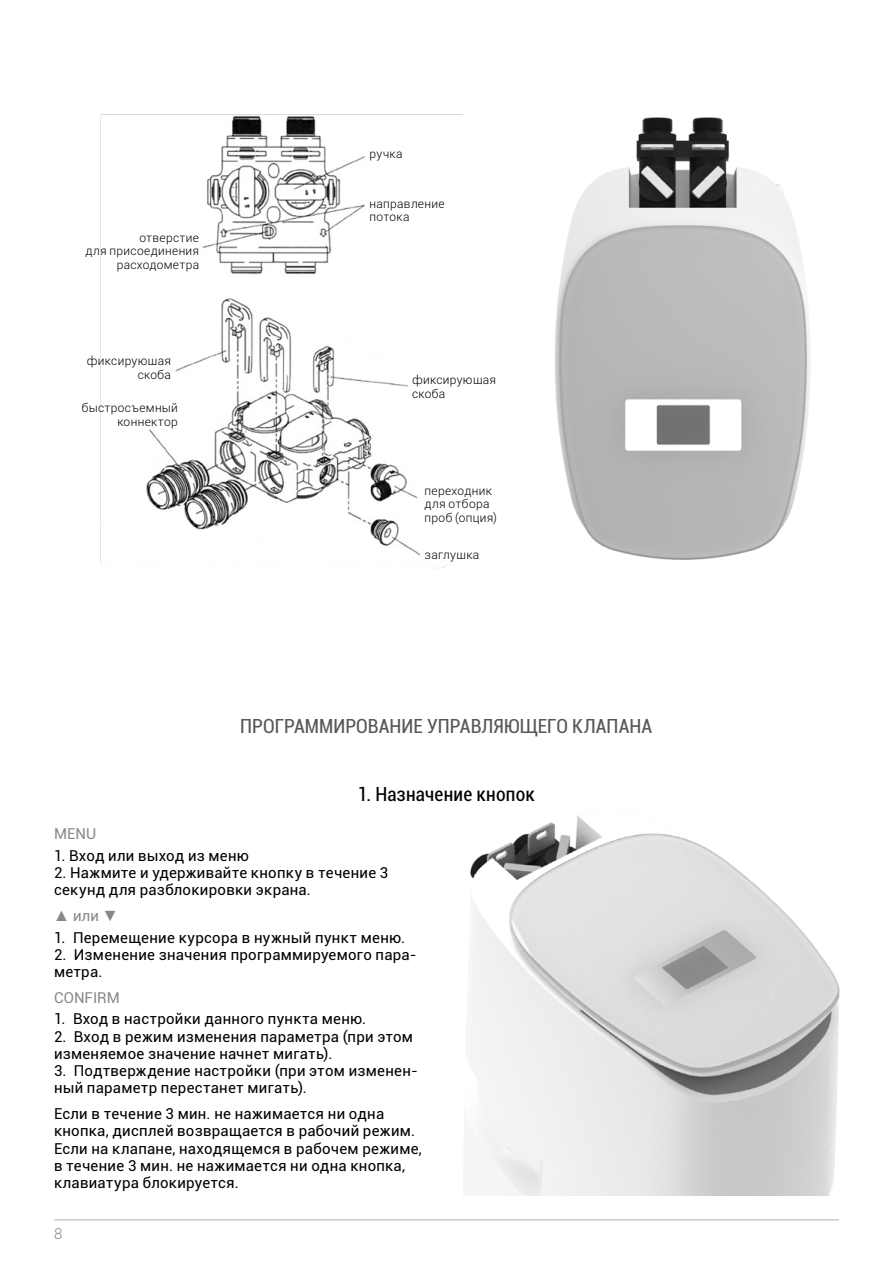
<style>
.page{position:relative;width:893px;height:1263px;background:#fff}
.page>*{position:absolute;margin:0;border:0;box-sizing:border-box;transform-origin:0 0}
.t1{font:condensed 19.5px "Roboto";letter-spacing:.005em;color:#58585a}
.t2{font:condensed 19.5px "Roboto";letter-spacing:.01em;color:#000}
.t3{font:15px/17.2px "Roboto";letter-spacing:.015em;color:#000}
.t4{font:15px "Roboto";letter-spacing:.005em;color:#87888a}
.t5{font:300 15px "Roboto";color:#87888a}
.t6{font:300 12px/13.5px "Roboto";letter-spacing:.025em;color:#000}
.s1{font-family:"Arial"}
</style>
<div class="page">
<hr style="left:54px;top:1219px;width:785px;height:1px;background:#b1b3b4">
<img style="left:100px;top:114px;width:362px;height:455px">
<img style="left:555px;top:117px;width:255px;height:443px">
<img style="left:464px;top:816px;width:376px;height:379px">
<p class="t6" style="left:370px;top:146px;width:35px">ручка</p>
<p class="t6" style="left:139px;top:230px;width:61px">отверстие</p>
<p class="t6" style="left:86px;top:244px;width:115px">для присоединения</p>
<p class="t6" style="left:117px;top:257px;width:84px">расходометра</p>
<p class="t6" style="left:87px;top:354px;width:86px;text-align:right">фиксирующая скоба</p>
<p class="t6" style="left:82px;top:401px;width:98px;text-align:right">быстросъемный коннектор</p>
<p class="t6" style="left:370px;top:196px;width:77px">направление потока</p>
<p class="t6" style="left:412px;top:373px;width:86px">фиксирующая скоба</p>
<p class="t6" style="left:425px;top:484px;width:69px">переходник</p>
<p class="t6" style="left:425px;top:497px;width:74px">для отбора проб (опция)</p>
<p class="t6" style="left:425px;top:548px;width:56px">заглушка</p>
<p class="t1" style="left:240px;top:712px;width:414px">ПРОГРАММИРОВАНИЕ УПРАВЛЯЮЩЕГО КЛАПАНА</p>
<p class="t2" style="left:358px;top:780px;width:179px">1. Назначение кнопок</p>
<p class="t4" style="left:54px;top:823px;width:44px">MENU</p>
<p class="t3" style="left:54px;top:846px;width:197px">1. Вход или выход из меню</p>
<p class="t3" style="left:54px;top:863px;width:336px">2. Нажмите и удерживайте кнопку в течение 3 секунд для разблокировки экрана.</p>
<p class="t4" style="left:54px;top:905px;width:65px"><span class="s1">▲</span> или <span class="s1">▼</span></p>
<p class="t3" style="left:54px;top:928px;width:353px">1. Перемещение курсора в нужный пункт меню.</p>
<p class="t3" style="left:54px;top:945px;width:364px">2. Изменение значения программируемого пара&shy;метра.</p>
<p class="t4" style="left:54px;top:987px;width:67px">CONFIRM</p>
<p class="t3" style="left:54px;top:1010px;width:314px">1. Вход в настройки данного пункта меню.</p>
<p class="t3" style="left:54px;top:1027px;width:361px">2. Вход в режим изменения параметра (при этом изменяемое значение начнет мигать).</p>
<p class="t3" style="left:54px;top:1061px;width:365px">3. Подтверждение настройки (при этом изменен&shy;ный параметр перестанет мигать).</p>
<p class="t3" style="left:54px;top:1104px;width:369px">Если в течение 3 мин. не нажимается ни одна кнопка, дисплей возвращается в рабочий режим.<br>Если на клапане, находящемся в рабочем режиме, в течение 3 мин. не нажимается ни одна кнопка, клавиатура блокируется.</p>
<p class="t5" style="left:54px;top:1223px;width:10px">8</p>
</div>
